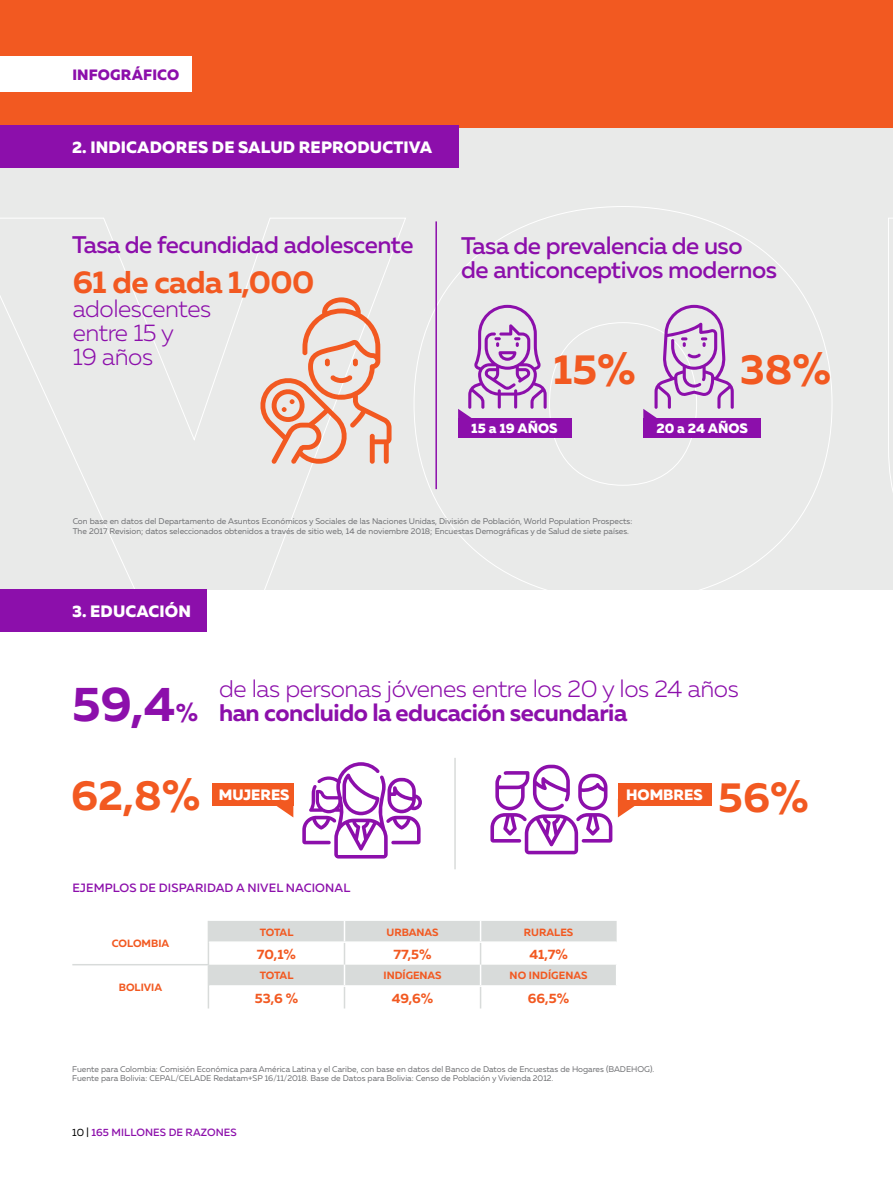
<style>
.page{position:relative;width:893px;height:1191px;background:#fff}
.page>*{position:absolute;margin:0;border:0;box-sizing:border-box;transform-origin:0 0}
.t1{font:700 42px "Muller";color:#f25921}
.t2{font:700 31.5px "Muller";letter-spacing:-.02em;color:#f25921}
.t3{font:300 24px/24px "Muller";letter-spacing:-.02em;color:#8c0fab}
.t4{font:500 24px/24px "Muller";letter-spacing:-.02em;color:#8c0fab}
.t5{font:800 16.5px "Muller";letter-spacing:.01em;color:#fff}
.t6{font:800 15px "Muller";letter-spacing:-.005em;color:#fff}
.t7{font:800 15px "Muller";letter-spacing:.01em;color:#8c0fab}
.t8{font:800 13.65px "Muller";color:#fff}
.t9{font:700 13.5px "Muller";color:#f25921}
.t10{font:500 12px "Muller";letter-spacing:.01em;color:#8c0fab}
.t11{font:700 10.5px "Muller";color:#f25921}
.t12{font:500 10.5px "Muller";letter-spacing:.01em;color:#8c0fab}
.t13{font:8.25px/9.8px "Muller";color:#6d6e71}
.s1{font-weight:700;font-size:48.6px}
.s2{font-weight:700;font-size:24.3px}
.s3{font-weight:700}
.s4{font-weight:400;color:#000}
</style>
<div class="page">
<div style="left:0;top:127px;width:893px;height:463px;background:#e9eae9"></div>
<svg style="left:258px;top:297px;width:134px;height:167px;background:#ebcabc"></svg>
<div style="left:643px;top:419px;width:118px;height:19px;background:#8c0fab"></div>
<hr style="left:435px;top:221px;width:2px;height:268px;background:#8c0fab">
<div style="left:618px;top:783px;width:93px;height:22px;background:#f25921"></div>
<svg style="left:618px;top:805px;width:27px;height:12px"></svg>
<div style="left:212px;top:783px;width:81px;height:22px;background:#f25921"></div>
<svg style="left:266px;top:805px;width:27px;height:12px"></svg>
<hr style="left:454px;top:758px;width:2px;height:111px;background:#d8dbda">
<svg style="left:490px;top:764px;width:122px;height:90px"></svg>
<svg style="left:302px;top:762px;width:120px;height:96px"></svg>
<hr style="left:72px;top:964px;width:137px;height:1px;background:#d8dbda">
<svg style="left:208px;top:921px;width:409px;height:87px"></svg>
<hr style="left:209px;top:941px;width:135px;height:2px;background:#fff">
<div style="left:458px;top:419px;width:114px;height:19px;background:#8c0fab"></div>
<div style="left:0;top:0;width:893px;height:127px;background:#f25921"></div>
<div style="left:0;top:57px;width:191px;height:35px;background:#fff"></div>
<div style="left:0;top:125px;width:458px;height:42px;background:#8c0fab"></div>
<div style="left:0;top:590px;width:207px;height:42px;background:#8c0fab"></div>
<svg style="left:643px;top:305px;width:91px;height:114px;background:#d6bedc"></svg>
<svg style="left:458px;top:305px;width:89px;height:114px;background:#d3b8da"></svg>
<h3 class="t7" style="left:72px;top:65px;width:108px">INFOGRÁFICO</h3>
<h3 class="t5" style="left:72px;top:136px;width:361px">2. INDICADORES DE SALUD REPRODUCTIVA</h3>
<h3 class="t4" style="left:72px;top:233px;width:343px">Tasa de fecundidad adolescente</h3>
<h2 class="t2" style="left:73px;top:262px;width:243px">61 de cada 1,000</h2>
<h3 class="t3" style="left:73px;top:296px;width:140px">adolescentes entre 15 y<br>19 años</h3>
<h3 class="t4" style="left:461px;top:233px;width:317px">Tasa de prevalencia de uso<br>de anticonceptivos modernos</h3>
<h1 class="t1" style="left:553px;top:343px;width:84px">15%</h1>
<h3 class="t8" style="left:471px;top:420px;width:88px">15 a 19 AÑOS</h3>
<h1 class="t1" style="left:740px;top:343px;width:93px">38%</h1>
<h3 class="t8" style="left:656px;top:420px;width:93px">20 a 24 AÑOS</h3>
<p class="t13" style="left:73px;top:516px;width:561px">Con base en datos del Departamento de Asuntos Económicos y Sociales de las Naciones Unidas, División de Población, World Population Prospects:<br>The 2017 Revision; datos seleccionados obtenidos a través de sitio web, 14 de noviembre 2018; Encuestas Demográficas y de Salud de siete países.</p>
<h3 class="t5" style="left:72px;top:601px;width:120px">3. EDUCACIÓN</h3>
<h3 class="t3" style="left:72px;top:676px;width:668px;text-indent:147px">de las personas jóvenes entre los 20 y los 24 años<br><span class="s1">59,4</span><span class="s2">%</span> <span class="s3">han concluido la educación secundaria</span></h3>
<h1 class="t1" style="left:71px;top:769px;width:131px">62,8%</h1>
<h3 class="t6" style="left:219px;top:785px;width:72px">MUJERES</h3>
<h3 class="t6" style="left:626px;top:785px;width:78px">HOMBRES</h3>
<h1 class="t1" style="left:718px;top:771px;width:92px">56%</h1>
<h3 class="t10" style="left:72px;top:881px;width:279px">EJEMPLOS DE DISPARIDAD A NIVEL NACIONAL</h3>
<p class="t11" style="left:112px;top:936px;width:59px">COLOMBIA</p>
<p class="t11" style="left:119px;top:980px;width:45px">BOLIVIA</p>
<p class="t11" style="left:260px;top:925px;width:35px">TOTAL</p>
<p class="t11" style="left:386px;top:925px;width:54px">URBANAS</p>
<p class="t11" style="left:524px;top:925px;width:51px">RURALES</p>
<h3 class="t9" style="left:257px;top:945px;width:41px">70,1%</h3>
<h3 class="t9" style="left:393px;top:945px;width:40px">77,5%</h3>
<h3 class="t9" style="left:529px;top:945px;width:40px">41,7%</h3>
<p class="t11" style="left:260px;top:969px;width:35px">TOTAL</p>
<p class="t11" style="left:384px;top:969px;width:59px">INDÍGENAS</p>
<p class="t11" style="left:510px;top:969px;width:79px">NO INDÍGENAS</p>
<h3 class="t9" style="left:255px;top:989px;width:45px">53,6 %</h3>
<h3 class="t9" style="left:392px;top:989px;width:43px">49,6%</h3>
<h3 class="t9" style="left:528px;top:989px;width:43px">66,5%</h3>
<p class="t13" style="left:72px;top:1063px;width:583px">Fuente para Colombia: Comisión Económica para América Latina y el Caribe, con base en datos del Banco de Datos de Encuestas de Hogares (BADEHOG).<br>Fuente para Bolivia: CEPAL/CELADE Redatam+SP 16/11/2018. Base de Datos para Bolivia: Censo de Población y Vivienda 2012.</p>
<p class="t12" style="left:72px;top:1125px;width:166px"><span class="s4">10 |</span> 165 MILLONES DE RAZONES</p>
</div>
